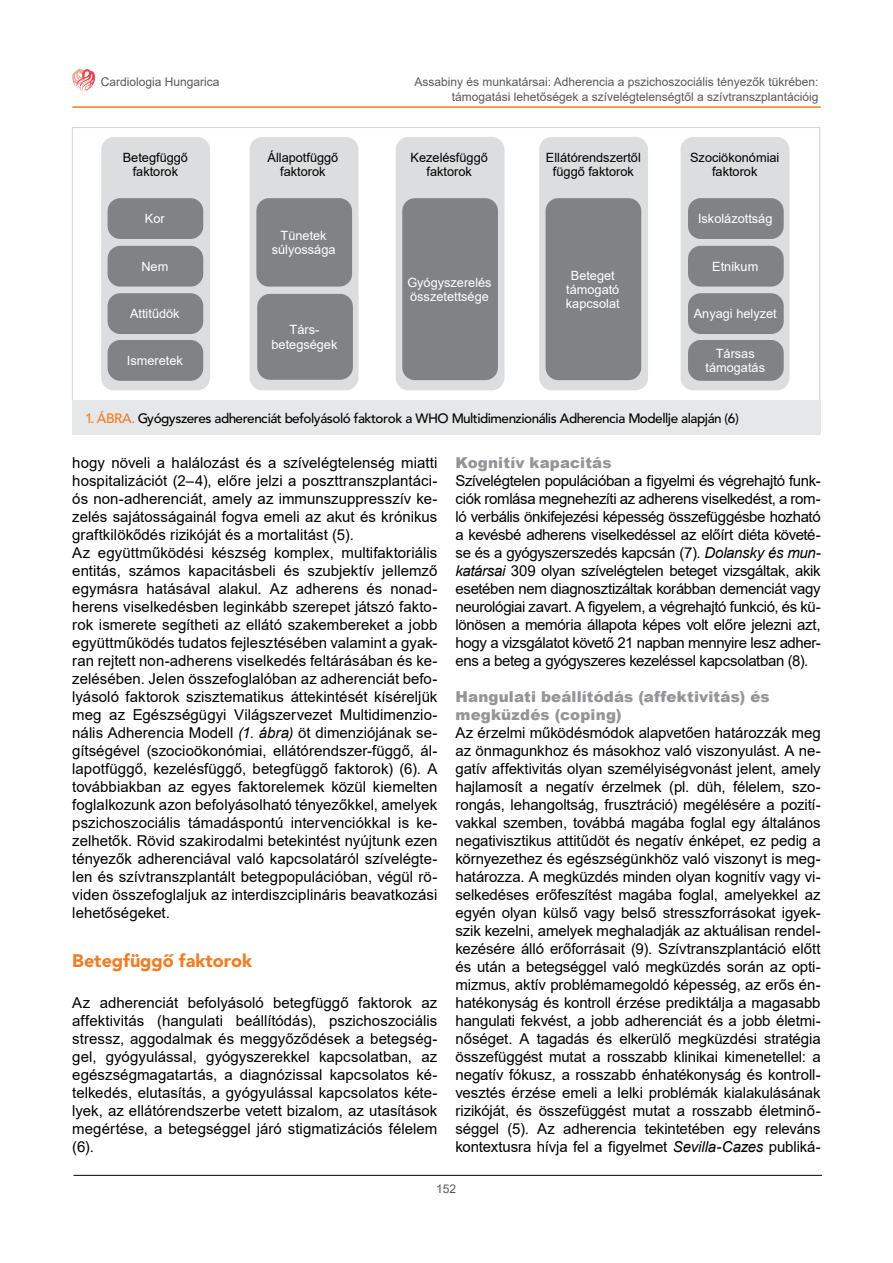
<style>
.page{position:relative;width:893px;height:1263px;background:#fff}
.page>*{position:absolute;margin:0;border:0;box-sizing:border-box;transform-origin:0 0}
.t1{font:18px "Avenir Blk PFL";color:#f47b20}
.t2{font:15px/18px "Arial";color:#000;text-align:justify}
.t3{font:900 15px/18px "Arial";letter-spacing:.01em;color:#939598}
.t4{font:13.5px "Avenir Md PFL";color:#000}
.t5{font:12.75px/14.2px "Arial";color:#fff;text-align:center}
.t6{font:12.75px/14.2px "Arial";color:#000;text-align:center}
.t7{font:12px/14.4px "Arial";color:#58595b;text-align:right}
.s1{color:#f47b20}
.s2{font-style:italic}
</style>
<div class="page">
<hr style="left:74px;top:1175px;width:748px;height:1px;background:#000">
<svg style="left:72px;top:69px;width:23px;height:23px"></svg>
<hr style="left:72px;top:106px;width:749px;height:2px;background:#f47b20">
<div style="left:101px;top:137px;width:109px;height:253px;background:#dcddde;border-radius:13px"></div>
<div style="left:250px;top:137px;width:108px;height:253px;background:#dcddde;border-radius:13px"></div>
<div style="left:396px;top:137px;width:108px;height:253px;background:#dcddde;border-radius:13px"></div>
<div style="left:539px;top:137px;width:109px;height:253px;background:#dcddde;border-radius:13px"></div>
<div style="left:681px;top:137px;width:108px;height:253px;background:#dcddde;border-radius:13px"></div>
<div style="left:108px;top:198px;width:95px;height:41px;background:#808285;border-radius:13px"></div>
<div style="left:688px;top:198px;width:96px;height:41px;background:#808285;border-radius:13px"></div>
<div style="left:256px;top:198px;width:96px;height:89px;background:#808285;border-radius:13px"></div>
<div style="left:402px;top:198px;width:96px;height:182px;background:#808285;border-radius:13px"></div>
<div style="left:546px;top:198px;width:95px;height:182px;background:#808285;border-radius:13px"></div>
<div style="left:257px;top:294px;width:96px;height:86px;background:#808285;border-radius:13px"></div>
<div style="left:108px;top:246px;width:95px;height:41px;background:#808285;border-radius:13px"></div>
<div style="left:688px;top:246px;width:96px;height:41px;background:#808285;border-radius:13px"></div>
<div style="left:108px;top:293px;width:95px;height:41px;background:#808285;border-radius:13px"></div>
<div style="left:688px;top:293px;width:96px;height:41px;background:#808285;border-radius:13px"></div>
<div style="left:108px;top:340px;width:95px;height:41px;background:#808285;border-radius:13px"></div>
<div style="left:688px;top:340px;width:96px;height:41px;background:#808285;border-radius:13px"></div>
<div style="left:72px;top:401px;width:749px;height:34px;background:#e6e7e8"></div>
<p class="t7" style="left:101px;top:75px;width:120px">Cardiologia Hungarica</p>
<p class="t7" style="left:414px;top:75px;width:406px">Assabiny és munkatársai: Adherencia a pszichoszociális tényezők tükrében: támogatási lehetőségek a szívelégtelenségtől a szívtranszplantációig</p>
<p class="t6" style="left:267px;top:150px;width:72px">Állapotfüggő faktorok</p>
<p class="t6" style="left:411px;top:150px;width:79px">Kezelésfüggő faktorok</p>
<p class="t6" style="left:546px;top:150px;width:96px">Ellátórendszertől függő faktorok</p>
<p class="t6" style="left:690px;top:150px;width:91px">Szociökonómiai faktorok</p>
<p class="t6" style="left:123px;top:150px;width:67px">Betegfüggő faktorok</p>
<p class="t5" style="left:145px;top:212px;width:21px">Kor</p>
<p class="t5" style="left:698px;top:212px;width:76px">Iskolázottság</p>
<p class="t5" style="left:272px;top:228px;width:65px">Tünetek súlyossága</p>
<p class="t5" style="left:407px;top:275px;width:86px;text-align:left">Gyógyszerelés összetettsége</p>
<p class="t5" style="left:566px;top:268px;width:55px">Beteget támogató kapcsolat</p>
<p class="t5" style="left:271px;top:323px;width:67px">Társ&shy;betegségek</p>
<p class="t5" style="left:141px;top:259px;width:28px">Nem</p>
<p class="t5" style="left:712px;top:259px;width:48px">Etnikum</p>
<p class="t5" style="left:130px;top:307px;width:51px">Attitűdök</p>
<p class="t5" style="left:694px;top:307px;width:84px">Anyagi helyzet</p>
<p class="t5" style="left:127px;top:353px;width:57px">Ismeretek</p>
<p class="t5" style="left:705px;top:346px;width:61px">Társas támogatás</p>
<p class="t4" style="left:85px;top:410px;width:655px"><span class="s1">1. ÁBRA.</span> Gyógyszeres adherenciát befolyásoló faktorok a WHO Multidimenzionális Adherencia Modellje alapján (6)</p>
<p class="t2" style="left:72px;top:454px;width:367px;text-align:left">hogy növeli a halálozást és a szívelégtelenség miatti hospitalizációt (2–4), előre jelzi a poszttranszplantáci&shy;ós non-adherenciát, amely az immunszuppresszív ke&shy;zelés sajátosságainál fogva emeli az akut és krónikus graftkilökődés rizikóját és a mortalitást (5).<br>Az együttműködési készség komplex, multifaktoriális entitás, számos kapacitásbeli és szubjektív jellemző egymásra hatásával alakul. Az adherens és nonad&shy;herens viselkedésben leginkább szerepet játszó fakto&shy;rok ismerete segítheti az ellátó szakembereket a jobb együttműködés tudatos fejlesztésében valamint a gyak&shy;ran rejtett non-adherens viselkedés feltárásában és ke&shy;zelésében. Jelen összefoglalóban az adherenciát befo&shy;lyásoló faktorok szisztematikus áttekintését kíséreljük meg az Egészségügyi Világszervezet Multidimenzio&shy;nális Adherencia Modell <span class="s2">(1. ábra)</span> öt dimenziójának se&shy;gítségével (szocioökonómiai, ellátórendszer-függő, ál&shy;lapotfüggő, kezelésfüggő, betegfüggő faktorok) (6). A továbbiakban az egyes faktorelemek közül kiemelten foglalkozunk azon befolyásolható tényezőkkel, amelyek pszichoszociális támadáspontú intervenciókkal is ke&shy;zelhetők. Rövid szakirodalmi betekintést nyújtunk ezen tényezők adherenciával való kapcsolatáról szívelégte&shy;len és szívtranszplantált betegpopulációban, végül rö&shy;viden összefoglaljuk az interdiszciplináris beavatkozási lehetőségeket.</p>
<p class="t1" style="left:72px;top:949px;width:181px">Betegfüggő faktorok</p>
<p class="t2" style="left:72px;top:994px;width:367px">Az adherenciát befolyásoló betegfüggő faktorok az affektivitás (hangulati beállítódás), pszichoszociális stressz, aggodalmak és meggyőződések a betegség&shy;gel, gyógyulással, gyógyszerekkel kapcsolatban, az egészségmagatartás, a diagnózissal kapcsolatos ké&shy;telkedés, elutasítás, a gyógyulással kapcsolatos kéte&shy;lyek, az ellátórendszerbe vetett bizalom, az utasítások megértése, a betegséggel járó stigmatizációs félelem (6).</p>
<p class="t3" style="left:455px;top:453px;width:158px">Kognitív kapacitás</p>
<p class="t2" style="left:455px;top:472px;width:367px">Szívelégtelen populációban a figyelmi és végrehajtó funk&shy;ciók romlása megnehezíti az adherens viselkedést, a rom&shy;ló verbális önkifejezési képesség összefüggésbe hozható a kevésbé adherens viselkedéssel az előírt diéta követé&shy;se és a gyógyszerszedés kapcsán (7). <span class="s2">Dolansky és mun&shy;katársai</span> 309 olyan szívelégtelen beteget vizsgáltak, akik esetében nem diagnosztizáltak korábban demenciát vagy neurológiai zavart. A figyelem, a végrehajtó funkció, és kü&shy;lönösen a memória állapota képes volt előre jelezni azt, hogy a vizsgálatot követő 21 napban mennyire lesz adher&shy;ens a beteg a gyógyszeres kezeléssel kapcsolatban (8).</p>
<p class="t3" style="left:455px;top:687px;width:316px">Hangulati beállítódás (affektivitás) és megküzdés (coping)</p>
<p class="t2" style="left:455px;top:724px;width:367px">Az érzelmi működésmódok alapvetően határozzák meg az önmagunkhoz és másokhoz való viszonyulást. A ne&shy;gatív affektivitás olyan személyiségvonást jelent, amely hajlamosít a negatív érzelmek (pl. düh, félelem, szo&shy;rongás, lehangoltság, frusztráció) megélésére a pozití&shy;vakkal szemben, továbbá magába foglal egy általános negativisztikus attitűdöt és negatív énképet, ez pedig a környezethez és egészségünkhöz való viszonyt is meg&shy;határozza. A megküzdés minden olyan kognitív vagy vi&shy;selkedéses erőfeszítést magába foglal, amelyekkel az egyén olyan külső vagy belső stresszforrásokat igyek&shy;szik kezelni, amelyek meghaladják az aktuálisan rendel&shy;kezésére álló erőforrásait (9). Szívtranszplantáció előtt és után a betegséggel való megküzdés során az opti&shy;mizmus, aktív problémamegoldó képesség, az erős én&shy;hatékonyság és kontroll érzése prediktálja a magasabb hangulati fekvést, a jobb adherenciát és a jobb életmi&shy;nőséget. A tagadás és elkerülő megküzdési stratégia összefüggést mutat a rosszabb klinikai kimenetellel: a negatív fókusz, a rosszabb énhatékonyság és kontroll&shy;vesztés érzése emeli a lelki problémák kialakulásának rizikóját, és összefüggést mutat a rosszabb életminő&shy;séggel (5). Az adherencia tekintetében egy releváns kontextusra hívja fel a figyelmet <span class="s2">Sevilla-Cazes</span> publiká-</p>
<p class="t7" style="left:436px;top:1181px;width:22px">152</p>
</div>
